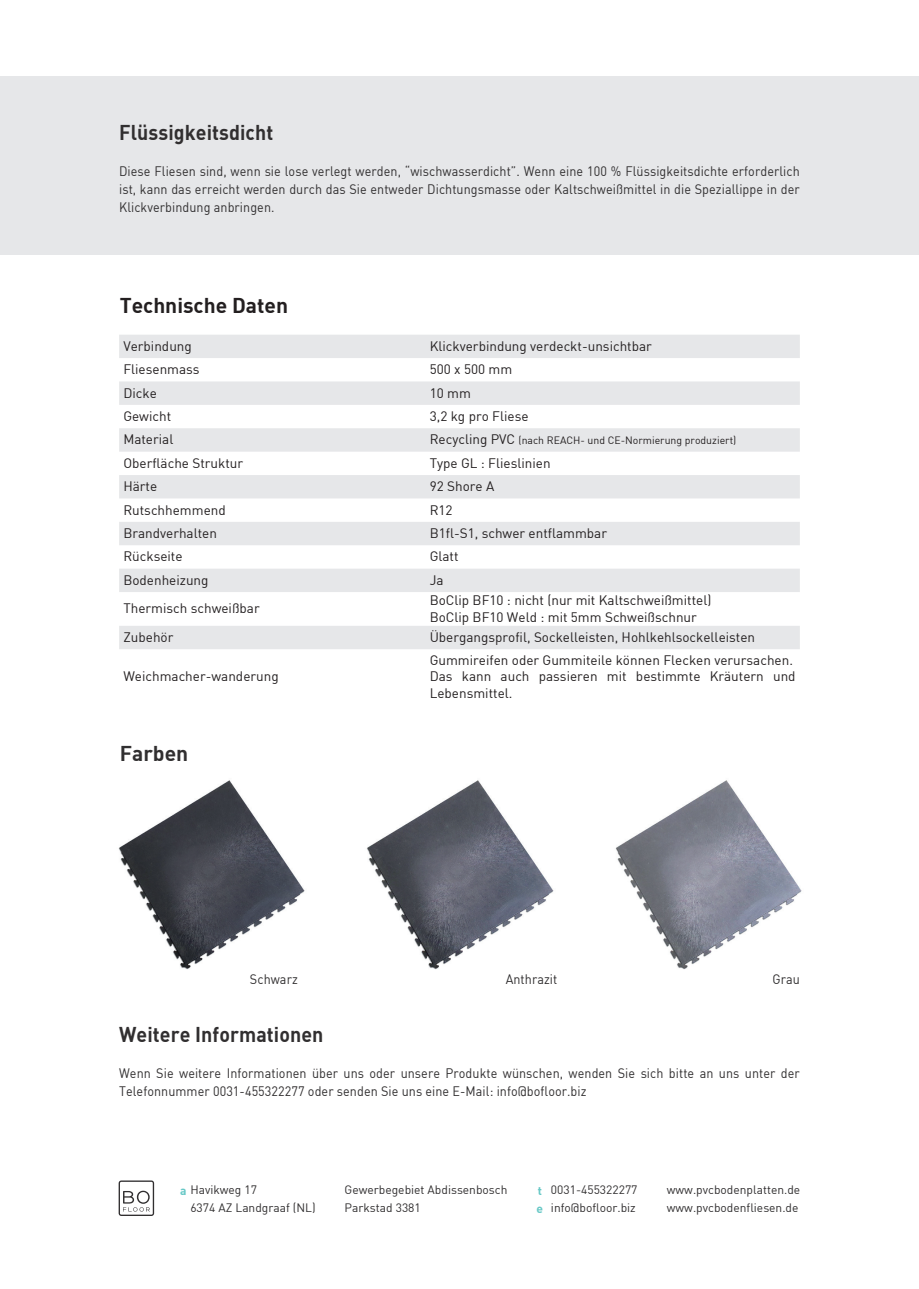
<style>
.page{position:relative;width:919px;height:1289px;background:#fff}
.page>*{position:absolute;margin:0;border:0;box-sizing:border-box;transform-origin:0 0}
.t1{font:21px "DIN Bold";letter-spacing:.005em;color:#312f30;scale:.93 1}
.t2{font:21px "DIN Bold";color:#231f20}
.t3{font:21px "DIN Bold";letter-spacing:.005em;color:#312f30}
.t4{font:13.5px/16.5px "DIN";color:#231f20}
.t5{font:13.5px/18px "DIN";letter-spacing:.005em;color:#312f30;text-align:justify;scale:.93 1}
.t6{font:12px/18px "DIN";color:#312f30}
.t7{font:12px/18px "DIN Bold";color:#67c8c6}
.t8{font:10.5px "DIN";color:#231f20}
.s1{font-size:13.5px}
.s2{font-family:"DIN Bold";color:#67c8c6}
</style>
<div class="page">
<div style="left:0;top:77px;width:918px;height:178px;background:#e6e7e9"></div>
<svg style="left:119px;top:335px;width:680px;height:314px;fill:#e6e7e9"></svg>
<svg style="left:119px;top:1180px;width:35px;height:35px"></svg>
<img style="left:118px;top:780px;width:187px;height:190px">
<img style="left:367px;top:780px;width:187px;height:190px">
<img style="left:615px;top:780px;width:187px;height:190px">
<h1 class="t1" style="left:119px;top:119px;width:167px">Flüssigkeitsdicht</h1>
<p class="t5" style="left:119px;top:162px;width:733px">Diese Fliesen sind, wenn sie lose verlegt werden, “wischwasserdicht”. Wenn eine 100 % Flüssigkeitsdichte erforderlich ist, kann das erreicht werden durch das Sie entweder Dichtungsmasse oder Kaltschweißmittel in die Speziallippe in der Klickverbindung anbringen.</p>
<h1 class="t2" style="left:120px;top:292px;width:170px">Technische Daten</h1>
<p class="t4" style="left:123px;top:337px;width:70px">Verbindung</p>
<p class="t4" style="left:429px;top:337px;width:224px">Klickverbindung verdeckt-unsichtbar</p>
<p class="t4" style="left:123px;top:361px;width:78px">Fliesenmass</p>
<p class="t4" style="left:429px;top:361px;width:84px">500 x 500 mm</p>
<p class="t4" style="left:123px;top:384px;width:35px">Dicke</p>
<p class="t4" style="left:429px;top:384px;width:43px">10 mm</p>
<p class="t4" style="left:123px;top:407px;width:49px">Gewicht</p>
<p class="t4" style="left:429px;top:407px;width:100px">3,2 kg pro Fliese</p>
<p class="t4" style="left:123px;top:431px;width:51px">Material</p>
<p class="t8" style="left:429px;top:434px;width:308px"><span class="s1">Recycling PVC</span> (nach REACH- und CE-Normierung produziert)</p>
<p class="t4" style="left:123px;top:454px;width:121px">Oberfläche Struktur</p>
<p class="t4" style="left:429px;top:454px;width:122px">Type GL : Flieslinien</p>
<p class="t4" style="left:123px;top:478px;width:35px">Härte</p>
<p class="t4" style="left:429px;top:478px;width:66px">92 Shore A</p>
<p class="t4" style="left:123px;top:501px;width:104px">Rutschhemmend</p>
<p class="t4" style="left:429px;top:501px;width:24px">R12</p>
<p class="t4" style="left:123px;top:524px;width:95px">Brandverhalten</p>
<p class="t4" style="left:429px;top:524px;width:179px">B1fl-S1, schwer entflammbar</p>
<p class="t4" style="left:123px;top:548px;width:61px">Rückseite</p>
<p class="t4" style="left:429px;top:548px;width:30px">Glatt</p>
<p class="t4" style="left:123px;top:571px;width:87px">Bodenheizung</p>
<p class="t4" style="left:429px;top:571px;width:15px">Ja</p>
<p class="t4" style="left:123px;top:600px;width:138px">Thermisch schweißbar</p>
<p class="t4" style="left:429px;top:592px;width:283px">BoClip BF10 : nicht (nur mit Kaltschweißmittel)<br>BoClip BF10 Weld : mit 5mm Schweißschnur</p>
<p class="t4" style="left:123px;top:628px;width:52px">Zubehör</p>
<p class="t4" style="left:429px;top:628px;width:327px">Übergangsprofil, Sockelleisten, Hohlkehlsockelleisten</p>
<p class="t4" style="left:123px;top:668px;width:157px">Weichmacher-wanderung</p>
<p class="t4" style="left:429px;top:651px;width:367px">Gummireifen oder Gummiteile können Flecken verursachen.<br>Das kann auch passieren mit bestimmte Kräutern und<br>Lebensmittel.</p>
<h1 class="t3" style="left:120px;top:740px;width:70px">Farben</h1>
<p class="t5" style="left:250px;top:969px;width:53px">Schwarz</p>
<p class="t5" style="left:505px;top:969px;width:57px">Anthrazit</p>
<p class="t5" style="left:772px;top:969px;width:31px">Grau</p>
<h1 class="t1" style="left:119px;top:1020px;width:221px">Weitere Informationen</h1>
<p class="t5" style="left:119px;top:1064px;width:733px">Wenn Sie weitere Informationen über uns oder unsere Produkte wünschen, wenden Sie sich bitte an uns unter der<br>Telefonnummer 0031-455322277 oder senden Sie uns eine E-Mail: info@bofloor.biz</p>
<p class="t6" style="left:190px;top:1180px;width:127px;text-indent:-10px"><span class="s2">a</span> Havikweg 17<br>6374 AZ Landgraaf (NL)</p>
<p class="t6" style="left:344px;top:1180px;width:164px">Gewerbegebiet Abdissenbosch<br>Parkstad 3381</p>
<p class="t6" style="left:551px;top:1180px;width:88px">0031-455322277 info@bofloor.biz</p>
<p class="t6" style="left:667px;top:1180px;width:135px">www.pvcbodenplatten.de www.pvcbodenfliesen.de</p>
<p class="t7" style="left:536px;top:1180px;width:8px">t e</p>
</div>
